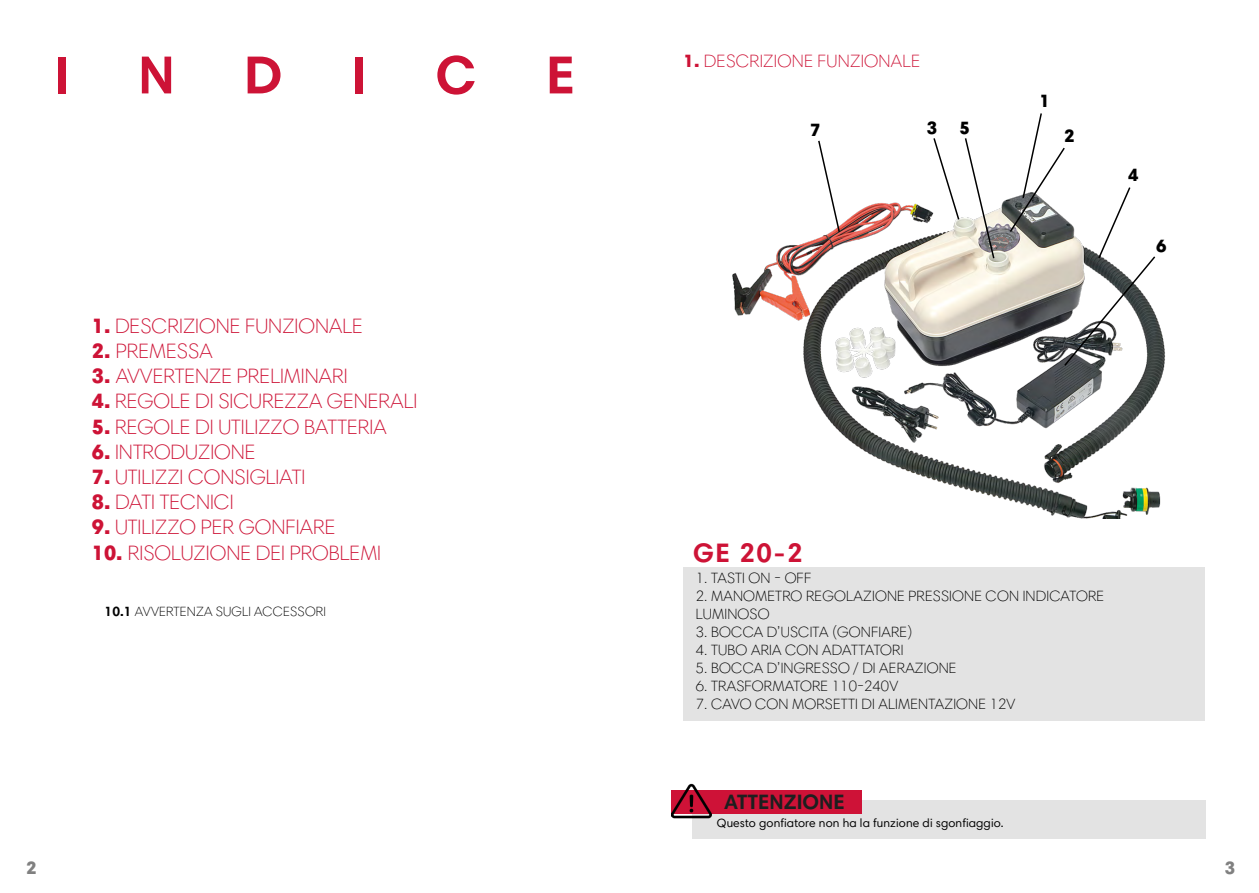
<style>
.page{position:relative;width:1259px;height:893px;background:#fff}
.page>*{position:absolute;margin:0;border:0;box-sizing:border-box;transform-origin:0 0}
.t1{font:700 54px "Harmonia Sans Pro Cyr";color:#cd1336}
.t2{font:700 27px "Harmonia Sans Pro Cyr";color:#cd1336}
.t3{font:300 21px "Harmonia Sans Pro Cyr";color:#cd1336}
.t4{font:700 21px "Harmonia Sans Pro Cyr";color:#1d1f1f}
.t5{font:300 18px "Harmonia Sans Pro Cyr";letter-spacing:.01em;color:#cd1336}
.t6{font:900 18px "Harmonia Sans Pro Cyr";color:#000}
.t7{font:300 15px/18px "Harmonia Sans Pro Cyr";letter-spacing:.01em;color:#000}
.t8{font:300 13.5px "Harmonia Sans Pro Cyr";letter-spacing:.01em;color:#000}
.t9{font:12px "Harmonia Sans Pro Cyr";letter-spacing:.01em;color:#000}
.s1{font-weight:900}
.s2{font-weight:700}
</style>
<div class="page">
<div style="left:683px;top:567px;width:522px;height:154px;background:#e3e3e3"></div>
<img style="left:732px;top:199px;width:434px;height:320px">
<svg style="left:817px;top:140px;width:24px;height:94px"></svg>
<svg style="left:1008px;top:113px;width:148px;height:254px"></svg>
<svg style="left:932px;top:138px;width:63px;height:122px"></svg>
<div style="left:692px;top:801px;width:514px;height:38px;background:#e3e3e3"></div>
<div style="left:670px;top:790px;width:191px;height:23px;background:#ce1237"></div>
<img style="left:671px;top:783px;width:40px;height:36px">
<h1 class="t1" style="left:54px;top:41px;width:17px">I</h1>
<h1 class="t1" style="left:138px;top:41px;width:38px">N</h1>
<h1 class="t1" style="left:244px;top:41px;width:40px">D</h1>
<h1 class="t1" style="left:351px;top:41px;width:17px">I</h1>
<h1 class="t1" style="left:435px;top:41px;width:43px">C</h1>
<h1 class="t1" style="left:546px;top:41px;width:31px">E</h1>
<p class="t3" style="left:92px;top:313px;width:273px"><span class="s1">1.</span> DESCRIZIONE FUNZIONALE</p>
<p class="t3" style="left:92px;top:338px;width:122px"><span class="s1">2.</span> PREMESSA</p>
<p class="t3" style="left:92px;top:363px;width:257px"><span class="s1">3.</span> AVVERTENZE PRELIMINARI</p>
<p class="t3" style="left:92px;top:389px;width:327px"><span class="s1">4.</span> REGOLE DI SICUREZZA GENERALI</p>
<p class="t3" style="left:92px;top:414px;width:296px"><span class="s1">5.</span> REGOLE DI UTILIZZO BATTERIA</p>
<p class="t3" style="left:92px;top:439px;width:165px"><span class="s1">6.</span> INTRODUZIONE</p>
<p class="t3" style="left:92px;top:464px;width:215px"><span class="s1">7.</span> UTILIZZI CONSIGLIATI</p>
<p class="t3" style="left:92px;top:489px;width:143px"><span class="s1">8.</span> DATI TECNICI</p>
<p class="t3" style="left:92px;top:515px;width:245px"><span class="s1">9.</span> UTILIZZO PER GONFIARE</p>
<p class="t3" style="left:92px;top:540px;width:291px"><span class="s1">10.</span> RISOLUZIONE DEI PROBLEMI</p>
<p class="t8" style="left:105px;top:603px;width:223px"><span class="s2">10.1</span> AVVERTENZA SUGLI ACCESSORI</p>
<p class="t5" style="left:683px;top:50px;width:238px"><span class="s1">1.</span> DESCRIZIONE FUNZIONALE</p>
<p class="t6" style="left:810px;top:118px;width:12px">7</p>
<p class="t6" style="left:927px;top:116px;width:44px">3 5</p>
<p class="t6" style="left:1039px;top:89px;width:12px">1</p>
<p class="t6" style="left:1064px;top:124px;width:12px">2</p>
<p class="t6" style="left:1128px;top:163px;width:12px">4</p>
<p class="t6" style="left:1156px;top:234px;width:12px">6</p>
<p class="t2" style="left:693px;top:536px;width:111px">GE 20-2</p>
<p class="t7" style="left:696px;top:569px;width:117px">1. TASTI ON - OFF</p>
<p class="t7" style="left:696px;top:587px;width:410px">2. MANOMETRO REGOLAZIONE PRESSIONE CON INDICATORE<br>LUMINOSO</p>
<p class="t7" style="left:696px;top:623px;width:218px">3. BOCCA D’USCITA (GONFIARE)</p>
<p class="t7" style="left:696px;top:641px;width:209px">4. TUBO ARIA CON ADATTATORI</p>
<p class="t7" style="left:696px;top:659px;width:262px">5. BOCCA D’INGRESSO / DI AERAZIONE</p>
<p class="t7" style="left:696px;top:677px;width:204px">6. TRASFORMATORE 110-240V</p>
<p class="t7" style="left:696px;top:695px;width:321px">7. CAVO CON MORSETTI DI ALIMENTAZIONE 12V</p>
<p class="t4" style="left:724px;top:789px;width:122px">ATTENZIONE</p>
<p class="t9" style="left:717px;top:816px;width:288px">Questo gonfiatore non ha la funzione di sgonfiaggio.</p>
<p class="t6" style="left:26px;top:856px;width:12px">2</p>
<p class="t6" style="left:1224px;top:856px;width:12px">3</p>
</div>
